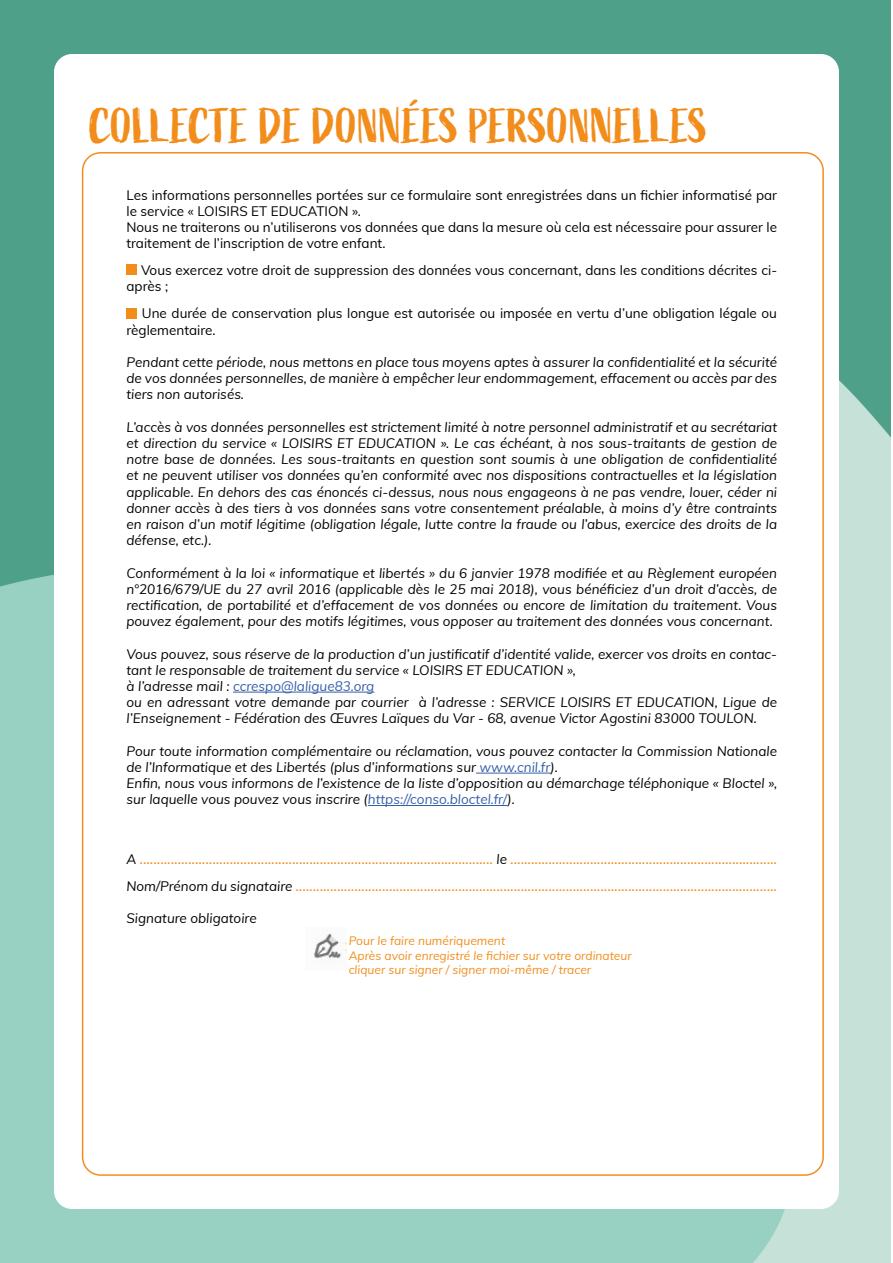
<style>
.page{position:relative;width:893px;height:1263px;background:#fff}
.page>*{position:absolute;margin:0;border:0;box-sizing:border-box;transform-origin:0 0}
.t1{font:48px "Active";letter-spacing:-.01em;color:#f28d1c}
.t2{font:15px/27px "Muli";color:#f28d1c}
.t3{font:italic 13.5px/16.2px "Muli";color:#000;text-align:justify}
.t4{font:13.5px/16.2px "Muli";color:#000}
.t5{font:italic 12px/14.4px "Muli";color:#f28d1c}
.s1{color:#345ea9}
.s2{font-style:italic;font-size:13.5px;color:#000}
</style>
<div class="page">
<img style="left:0;top:0;width:891px;height:1263px">
<div style="left:54px;top:54px;width:785px;height:1155px;background:#fff;border-radius:18px"></div>
<hr style="left:233px;top:692px;width:141px;height:1px;background:#345ea9">
<hr style="left:476px;top:773px;width:75px;height:1px;background:#345ea9">
<hr style="left:368px;top:805px;width:139px;height:1px;background:#345ea9">
<div style="left:126px;top:264px;width:11px;height:11px;background:#f28d1c"></div>
<div style="left:126px;top:308px;width:11px;height:10px;background:#f28d1c"></div>
<img style="left:314px;top:933px;width:32px;height:31px">
<h1 class="t1" style="left:89px;top:99px;width:621px">COLLECTE DE DONNÉES PERSONNELLES</h1>
<p class="t4" style="left:126px;top:186px;width:652px">Les informations personnelles portées sur ce formulaire sont enregistrées dans un fichier informatisé par le service « LOISIRS ET EDUCATION ».<br>Nous ne traiterons ou n’utiliserons vos données que dans la mesure où cela est nécessaire pour assurer le traitement de l’inscription de votre enfant.</p>
<p class="t4" style="left:126px;top:262px;width:652px;text-indent:15px">Vous exercez votre droit de suppression des données vous concernant, dans les conditions décrites ci&shy;après ;</p>
<p class="t4" style="left:126px;top:305px;width:652px;text-indent:15px">Une durée de conservation plus longue est autorisée ou imposée en vertu d’une obligation légale ou règlementaire.</p>
<p class="t3" style="left:126px;top:353px;width:652px">Pendant cette période, nous mettons en place tous moyens aptes à assurer la confidentialité et la sécurité de vos données personnelles, de manière à empêcher leur endommagement, effacement ou accès par des tiers non autorisés.</p>
<p class="t3" style="left:126px;top:418px;width:652px">L’accès à vos données personnelles est strictement limité à notre personnel administratif et au secrétariat et direction du service « LOISIRS ET EDUCATION ». Le cas échéant, à nos sous-traitants de gestion de notre base de données. Les sous-traitants en question sont soumis à une obligation de confidentialité et ne peuvent utiliser vos données qu’en conformité avec nos dispositions contractuelles et la législation applicable. En dehors des cas énoncés ci-dessus, nous nous engageons à ne pas vendre, louer, céder ni donner accès à des tiers à vos données sans votre consentement préalable, à moins d’y être contraints en raison d’un motif légitime (obligation légale, lutte contre la fraude ou l’abus, exercice des droits de la défense, etc.).</p>
<p class="t3" style="left:126px;top:564px;width:652px">Conformément à la loi « informatique et libertés » du 6 janvier 1978 modifiée et au Règlement européen n°2016/679/UE du 27 avril 2016 (applicable dès le 25 mai 2018), vous bénéficiez d’un droit d’accès, de rectification, de portabilité et d’effacement de vos données ou encore de limitation du traitement. Vous pouvez également, pour des motifs légitimes, vous opposer au traitement des données vous concernant.</p>
<p class="t3" style="left:126px;top:645px;width:652px;text-align:left">Vous pouvez, sous réserve de la production d’un justificatif d’identité valide, exercer vos droits en contac&shy;tant le responsable de traitement du service « LOISIRS ET EDUCATION »,<br>à l’adresse mail : <span class="s1">ccrespo@laligue83.org<br></span>ou en adressant votre demande par courrier à l’adresse : SERVICE LOISIRS ET EDUCATION, Ligue de l’Enseignement - Fédération des Œuvres Laïques du Var - 68, avenue Victor Agostini 83000 TOULON.</p>
<p class="t3" style="left:126px;top:742px;width:652px;text-align:left">Pour toute information complémentaire ou réclamation, vous pouvez contacter la Commission Nationale de l’Informatique et des Libertés (plus d’informations sur <span class="s1">www.cnil.fr</span>).<br>Enfin, nous vous informons de l’existence de la liste d’opposition au démarchage téléphonique « Bloctel », sur laquelle vous pouvez vous inscrire (<span class="s1">https://conso.bloctel.fr/</span>).</p>
<p class="t2" style="left:126px;top:844px;width:652px"><span class="s2">A</span> ...................................................................................................... <span class="s2">le</span> .............................................................................<br><span class="s2">Nom/Prénom du signataire</span> ...........................................................................................................................................</p>
<p class="t3" style="left:126px;top:910px;width:132px">Signature obligatoire</p>
<p class="t5" style="left:349px;top:933px;width:285px">Pour le faire numériquement<br>Après avoir enregistré le fichier sur votre ordinateur cliquer sur signer / signer moi-même / tracer</p>
</div>
